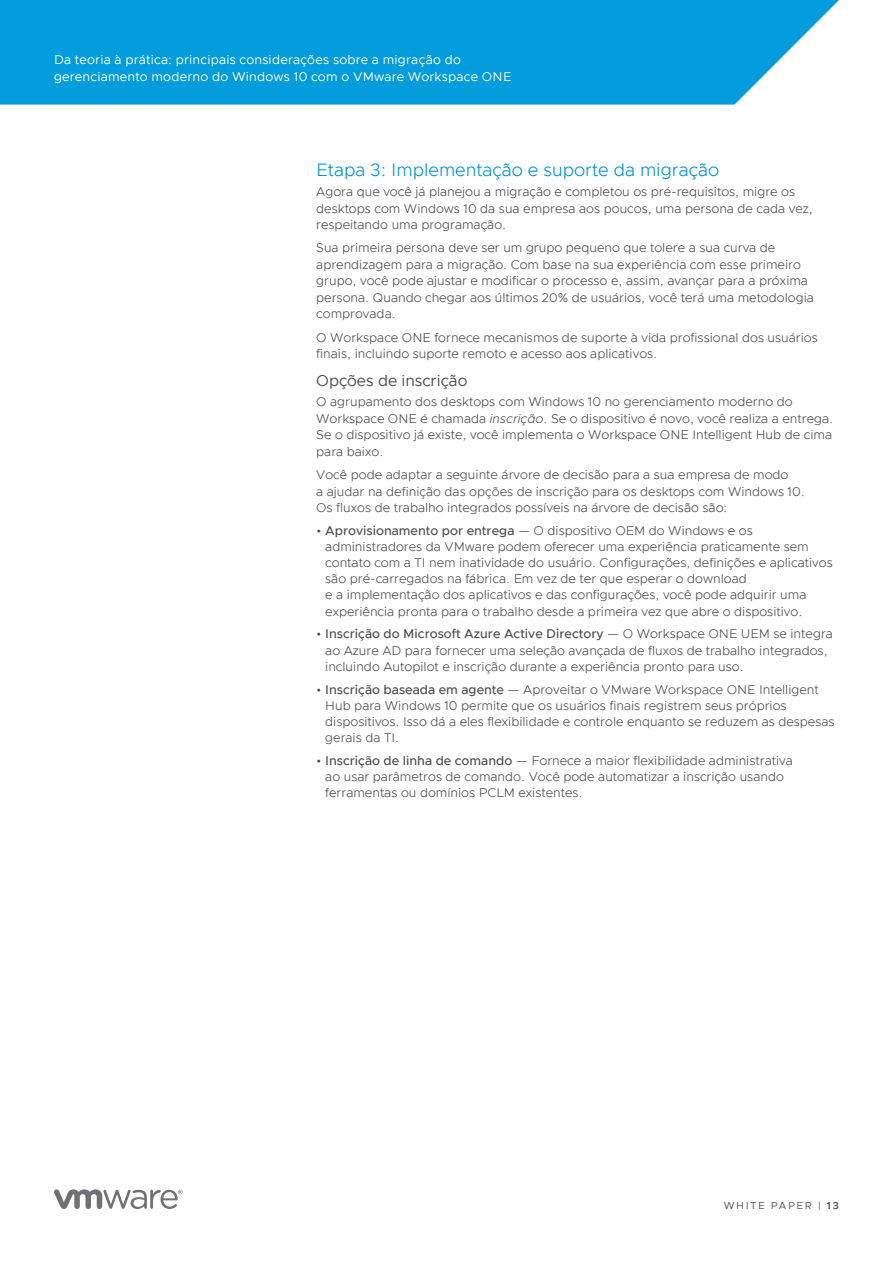
<style>
.page{position:relative;width:893px;height:1263px;background:#fff}
.page>*{position:absolute;margin:0;border:0;box-sizing:border-box;transform-origin:0 0}
.t1{font:300 18px "Metropolis";color:#0091da}
.t2{font:15.75px "Metropolis";color:#4d4d4f}
.t3{font:300 12.75px/16.5px "Metropolis";color:#4d4d4f}
.t4{font:12.75px/17.2px "Metropolis";letter-spacing:.02em;color:#fff}
.t5{font:10.2px "Metropolis";letter-spacing:.165em;color:#4d4d4f}
.s1{font-style:italic}
.s2{font-weight:500}
.s3{font-weight:600}
</style>
<div class="page">
<svg style="left:0;top:0;width:839px;height:105px;background:#10a2de"></svg>
<svg style="left:54px;top:1189px;width:129px;height:20px"></svg>
<p class="t4" style="left:54px;top:51px;width:459px">Da teoria à prática: principais considerações sobre a migração do gerenciamento moderno do Windows 10 com o VMware Workspace ONE</p>
<h1 class="t1" style="left:316px;top:159px;width:405px">Etapa 3: Implementação e suporte da migração</h1>
<p class="t3" style="left:316px;top:184px;width:498px">Agora que você já planejou a migração e completou os pré-requisitos, migre os desktops com Windows 10 da sua empresa aos poucos, uma persona de cada vez, respeitando uma programação.</p>
<p class="t3" style="left:316px;top:240px;width:499px">Sua primeira persona deve ser um grupo pequeno que tolere a sua curva de aprendizagem para a migração. Com base na sua experiência com esse primeiro grupo, você pode ajustar e modificar o processo e, assim, avançar para a próxima persona. Quando chegar aos últimos 20% de usuários, você terá uma metodologia comprovada.</p>
<p class="t3" style="left:316px;top:329px;width:503px">O Workspace ONE fornece mecanismos de suporte à vida profissional dos usuários finais, incluindo suporte remoto e acesso aos aplicativos.</p>
<p class="t2" style="left:316px;top:371px;width:153px">Opções de inscrição</p>
<p class="t3" style="left:316px;top:394px;width:518px">O agrupamento dos desktops com Windows 10 no gerenciamento moderno do Workspace ONE é chamada <span class="s1">inscrição</span>. Se o dispositivo é novo, você realiza a entrega.<br>Se o dispositivo já existe, você implementa o Workspace ONE Intelligent Hub de cima para baixo.</p>
<p class="t3" style="left:316px;top:466px;width:490px">Você pode adaptar a seguinte árvore de decisão para a sua empresa de modo<br>a ajudar na definição das opções de inscrição para os desktops com Windows 10.<br>Os fluxos de trabalho integrados possíveis na árvore de decisão são:</p>
<p class="t3" style="left:325px;top:522px;width:509px;text-indent:-9px">• <span class="s2">Aprovisionamento por entrega</span> — O dispositivo OEM do Windows e os administradores da VMware podem oferecer uma experiência praticamente sem contato com a TI nem inatividade do usuário. Configurações, definições e aplicativos são pré-carregados na fábrica. Em vez de ter que esperar o download<br>e a implementação dos aplicativos e das configurações, você pode adquirir uma experiência pronta para o trabalho desde a primeira vez que abre o dispositivo.</p>
<p class="t3" style="left:325px;top:626px;width:509px;text-indent:-9px">• <span class="s2">Inscrição do M icrosoft Azure Active Directory</span> — O Workspace ONE UEM se integra ao Azure AD para fornecer uma seleção avançada de fluxos de trabalho integrados, incluindo Autopilot e inscrição durante a experiência pronto para uso.</p>
<p class="t3" style="left:325px;top:681px;width:511px;text-indent:-9px">• <span class="s2">Inscrição baseada em agente</span> — Aproveitar o VMware Workspace ONE Intelligent Hub para Windows 10 permite que os usuários finais registrem seus próprios dispositivos. Isso dá a eles flexibilidade e controle enquanto se reduzem as despesas gerais da TI.</p>
<p class="t3" style="left:325px;top:752px;width:469px;text-indent:-9px">• <span class="s2">Inscrição de linha de comando</span> — Fornece a maior flexibilidade administrativa ao usar parâmetros de comando. Você pode automatizar a inscrição usando ferramentas ou domínios PCLM existentes.</p>
<p class="t5" style="left:724px;top:1199px;width:117px">WHITE PAPER | <span class="s3">13</span></p>
</div>
